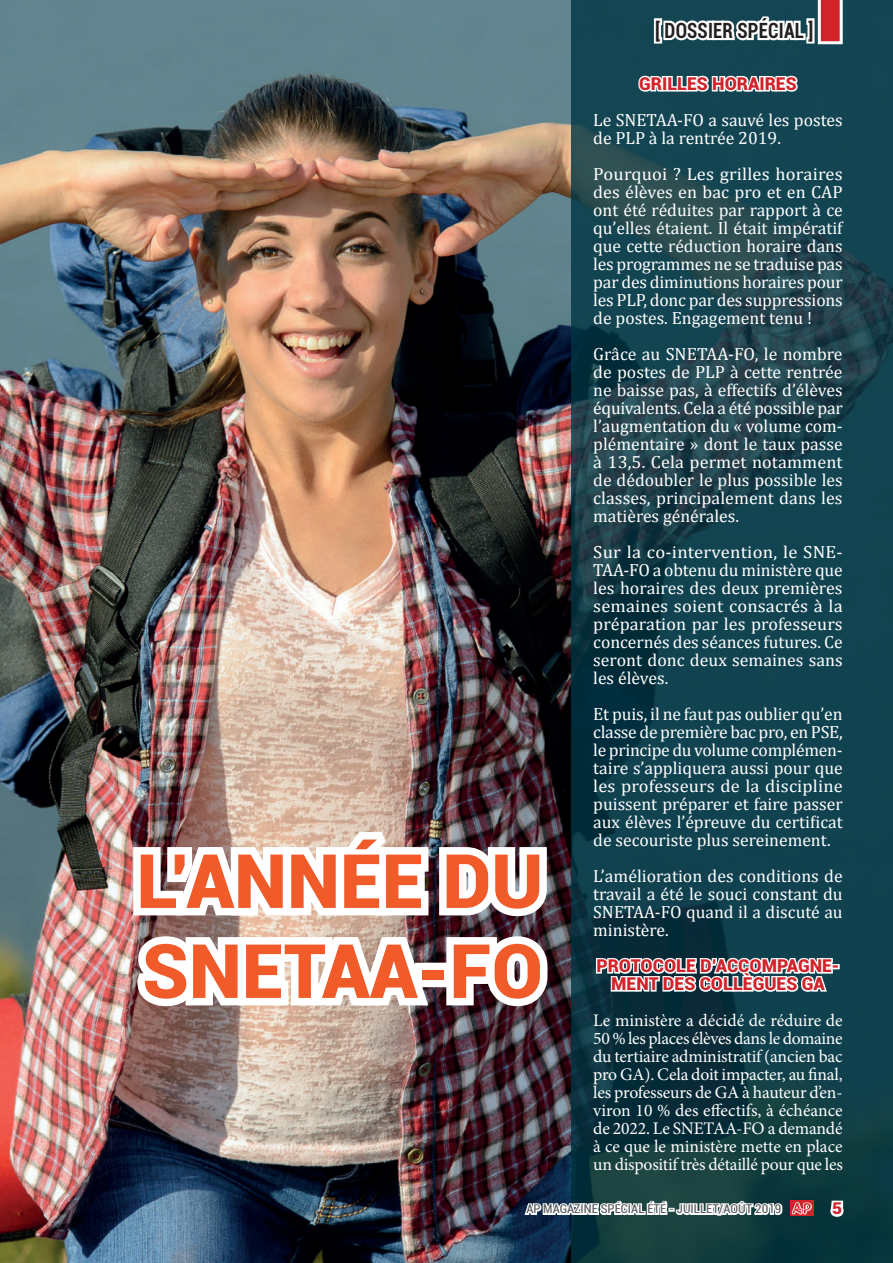
<style>
.page{position:relative;width:893px;height:1263px;background:#fff}
.page>*{position:absolute;margin:0;border:0;box-sizing:border-box;transform-origin:0 0}
.t1{font:900 75px/90px "Roboto";color:#f15b2a}
.t2{font:700 condensed 21px "Roboto";letter-spacing:.01em;color:#231f20;scale:.9 1}
.t3{font:17.7px/18px "Cambria";color:#fff;text-align:justify}
.t4{font:17.7px/18px "Minion Pro";letter-spacing:-.015em;color:#fff;text-align:justify}
.t5{font:17.7px/18px "Cambria";color:#fff;text-align:justify;scale:1.05 1}
.t6{font:17.7px/18px "Cambria";color:#fff;text-align:justify;scale:1.06 1}
.t7{font:900 17.7px/18px "Roboto";color:#d1232a;text-align:center}
.t8{font:900 16.2px "Roboto";color:#d1232a;scale:1.06 1}
.t9{font:condensed 12.15px "Roboto";color:#57585a;scale:1.06 1}
</style>
<div class="page">
<img style="left:0;top:0;width:571px;height:1263px">
<svg style="left:571px;top:0;width:322px;height:1263px;background:#133f4a"></svg>
<svg style="left:652px;top:0;width:191px;height:46px"></svg>
<svg style="left:636px;top:61px;width:164px;height:33px"></svg>
<div style="left:832px;top:964px;width:8px;height:5px;border:3px solid #fff"></div>
<svg style="left:594px;top:943px;width:240px;height:63px"></svg>
<img style="left:127px;top:0;width:78px;height:1263px">
<img style="left:126px;top:824px;width:433px;height:194px">
<svg style="left:828px;top:1198px;width:19px;height:22px"></svg>
<svg style="left:522px;top:1186px;width:263px;height:46px"></svg>
<svg style="left:790px;top:1201px;width:23px;height:15px"></svg>
<svg style="left:792px;top:1202px;width:20px;height:12px"></svg>
<h1 class="t1" style="left:136px;top:833px;width:408px">L’ANNÉE DU<br>SNETAA-FO</h1>
<p class="t2" style="left:655px;top:16px;width:177px">[ DOSSIER SPÉCIAL ]</p>
<p class="t7" style="left:639px;top:74px;width:159px">GRILLES HORAIRES</p>
<p class="t3" style="left:593px;top:111px;width:251px">Le SNETAA-FO a sauvé les postes de PLP à la rentrée 2019.</p>
<p class="t5" style="left:593px;top:165px;width:239px">Pourquoi ? Les grilles horaires des élèves en bac pro et en CAP ont été réduites par rapport à ce qu’elles étaient. Il était impératif que cette réduction horaire dans les programmes ne se traduise pas par des diminutions horaires pour les PLP, donc par des suppressions de postes. Engagement tenu !</p>
<p class="t3" style="left:593px;top:345px;width:251px">Grâce au SNETAA-FO, le nombre de postes de PLP à cette rentrée ne baisse pas, à effectifs d’élèves équivalents. Cela a été possible par l’augmentation du « volume com&shy;plémentaire » dont le taux passe à 13,5. Cela permet notamment de dédoubler le plus possible les classes, principalement dans les matières générales.</p>
<p class="t6" style="left:593px;top:543px;width:237px">Sur la co-intervention, le SNE-TAA-FO a obtenu du ministère que les horaires des deux premières semaines soient consacrés à la préparation par les professeurs concernés des séances futures. Ce seront donc deux semaines sans les élèves.</p>
<p class="t3" style="left:593px;top:705px;width:251px">Et puis, il ne faut pas oublier qu’en classe de première bac pro, en PSE, le principe du volume complémen&shy;taire s’appliquera aussi pour que les professeurs de la discipline puissent préparer et faire passer aux élèves l’épreuve du certificat de secouriste plus sereinement.</p>
<p class="t3" style="left:593px;top:867px;width:251px">L’amélioration des conditions de travail a été le souci constant du SNETAA-FO quand il a discuté au ministère.</p>
<p class="t7" style="left:596px;top:956px;width:245px">PROTOCOLE D’ACCOMPAGNE-<br>MENT DES COLLÈGUES GA</p>
<p class="t4" style="left:593px;top:1011px;width:251px">Le ministère a décidé de réduire de 50 % les places élèves dans le domaine du tertiaire administratif (ancien bac pro GA). Cela doit impacter, au final, les professeurs de GA à hauteur d’en&shy;viron 10 % des effectifs, à échéance de 2022. Le SNETAA-FO a demandé à ce que le ministère mette en place un dispositif très détaillé pour que les</p>
<p class="t9" style="left:526px;top:1201px;width:242px">AP MAGAZINE SPÉCIAL ÉTÉ - JUILLET/AOÛT 2019</p>
<p class="t8" style="left:832px;top:1197px;width:11px">5</p>
</div>
